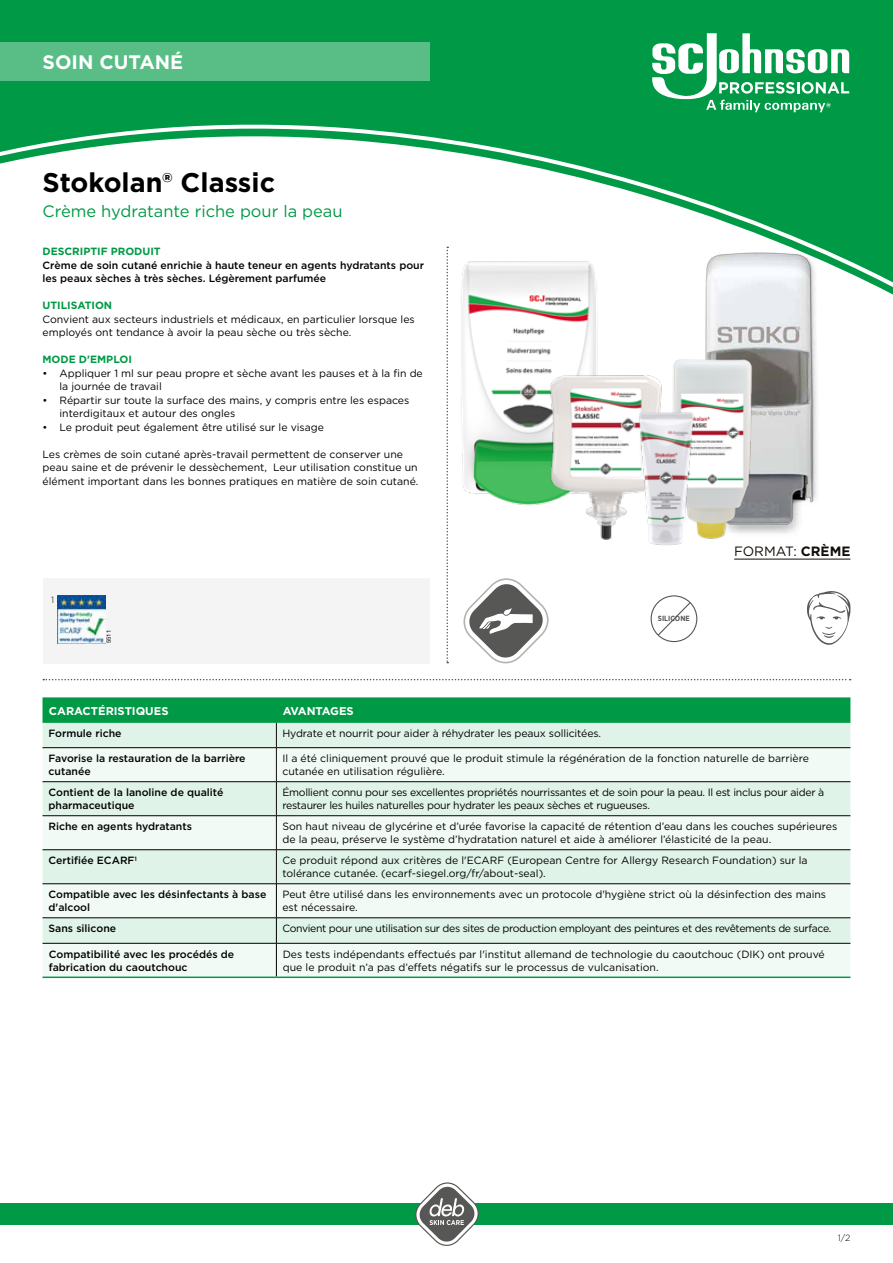
<style>
.page{position:relative;width:893px;height:1263px;background:#fff}
.page>*{position:absolute;margin:0;border:0;box-sizing:border-box;transform-origin:0 0}
.t1{font:700 27px "Gotham";color:#000}
.t2{font:700 19.5px "Gotham";color:#fff}
.t3{font:16.5px "Gotham";color:#009945}
.t4{font:13.5px "Gotham";color:#120d09}
.t5{font:700 11.25px "Gotham";color:#fff}
.t6{font:700 11.25px "Gotham";letter-spacing:-.025em;color:#fff}
.t7{font:10.5px/13.5px "Gotham";color:#000}
.t8{font:500 10.5px/12.8px "Gotham";color:#000}
.t9{font:10.5px/12.8px "Gotham";letter-spacing:-.025em;color:#000}
.t10{font:10.5px "Gotham";letter-spacing:-.035em;color:#000}
.t11{font:700 10.5px "Gotham";color:#009945}
.t12{font:300 9px "Gotham";color:#000}
.t13{font:700 7.5px "Gotham Narrow";color:#575756}
.t14{font:6px "Helvetica Neue";color:#000}
.s1{font-weight:700}
</style>
<div class="page">
<div style="left:0;top:0;width:893px;height:295px;background:#009945"></div>
<svg style="left:0;top:119px;width:893px;height:175px"></svg>
<div style="left:0;top:1203px;width:893px;height:22px;background:#009945"></div>
<svg style="left:415px;top:1182px;width:64px;height:64px"></svg>
<div style="left:0;top:43px;width:429px;height:38px;background:#59bd86"></div>
<svg style="left:652px;top:33px;width:197px;height:79px"></svg>
<div style="left:43px;top:578px;width:386px;height:85px;background:#f4f4f4"></div>
<svg style="left:446px;top:247px;width:2px;height:416px"></svg>
<svg style="left:43px;top:679px;width:808px;height:1px"></svg>
<hr style="left:734px;top:559px;width:116px;height:1px;background:#120d09">
<svg style="left:43px;top:748px;width:807px;height:228px;fill:#f2faf6"></svg>
<hr style="left:43px;top:781px;width:233px;height:1px;background:#000">
<hr style="left:277px;top:781px;width:573px;height:1px;background:#000">
<hr style="left:43px;top:815px;width:233px;height:1px;background:#000">
<hr style="left:277px;top:815px;width:573px;height:1px;background:#000">
<hr style="left:43px;top:849px;width:233px;height:1px;background:#000">
<hr style="left:277px;top:849px;width:573px;height:1px;background:#000">
<hr style="left:43px;top:883px;width:233px;height:1px;background:#000">
<hr style="left:276px;top:883px;width:574px;height:1px;background:#000">
<hr style="left:43px;top:917px;width:233px;height:1px;background:#000">
<hr style="left:276px;top:917px;width:574px;height:1px;background:#000">
<svg style="left:43px;top:697px;width:807px;height:51px;background:#6cc293"></svg>
<hr style="left:276px;top:748px;width:1px;height:34px;background:#120d09">
<hr style="left:276px;top:782px;width:1px;height:34px;background:#120d09">
<hr style="left:276px;top:816px;width:1px;height:34px;background:#120d09">
<hr style="left:276px;top:850px;width:1px;height:33px;background:#120d09">
<hr style="left:276px;top:884px;width:1px;height:33px;background:#000">
<svg style="left:276px;top:918px;width:1px;height:25px"></svg>
<hr style="left:43px;top:943px;width:233px;height:1px;background:#000">
<hr style="left:276px;top:943px;width:574px;height:1px;background:#000">
<hr style="left:276px;top:943px;width:1px;height:33px;background:#000">
<hr style="left:43px;top:976px;width:233px;height:2px;background:#009945">
<hr style="left:276px;top:976px;width:574px;height:2px;background:#009945">
<svg style="left:463px;top:578px;width:86px;height:85px"></svg>
<svg style="left:807px;top:591px;width:44px;height:54px"></svg>
<svg style="left:657px;top:601px;width:35px;height:36px"></svg>
<div style="left:651px;top:595px;width:46px;height:47px;border:1px solid #575756;border-radius:50%"></div>
<img style="left:57px;top:595px;width:48px;height:48px">
<img style="left:434px;top:251px;width:187px;height:262px">
<img style="left:694px;top:251px;width:135px;height:283px">
<img style="left:673px;top:360px;width:93px;height:179px">
<img style="left:546px;top:370px;width:116px;height:170px">
<img style="left:639px;top:412px;width:55px;height:134px">
<h2 class="t2" style="left:43px;top:49px;width:142px">SOIN CUTANÉ</h2>
<h1 class="t1" style="left:43px;top:164px;width:234px">Stokolan® Classic</h1>
<h3 class="t3" style="left:43px;top:201px;width:302px">Crème hydratante riche pour la peau</h3>
<p class="t11" style="left:43px;top:244px;width:120px">DESCRIPTIF PRODUIT</p>
<p class="t8" style="left:43px;top:258px;width:383px;line-height:13.5px">Crème de soin cutané enrichie à haute teneur en agents hydratants pour les peaux sèches à très sèches. Légèrement parfumée</p>
<p class="t11" style="left:43px;top:298px;width:71px">UTILISATION</p>
<p class="t7" style="left:43px;top:312px;width:374px">Convient aux secteurs industriels et médicaux, en particulier lorsque les employés ont tendance à avoir la peau sèche ou très sèche.</p>
<p class="t11" style="left:43px;top:352px;width:91px">MODE D'EMPLOI</p>
<p class="t7" style="left:60px;top:366px;width:365px;text-indent:-17px">• Appliquer 1 ml sur peau propre et sèche avant les pauses et à la fin de la journée de travail</p>
<p class="t7" style="left:60px;top:393px;width:351px;text-indent:-17px">• Répartir sur toute la surface des mains, y compris entre les espaces interdigitaux et autour des ongles</p>
<p class="t7" style="left:43px;top:420px;width:283px">• Le produit peut également être utilisé sur le visage</p>
<p class="t7" style="left:43px;top:447px;width:377px">Les crèmes de soin cutané après-travail permettent de conserver une peau saine et de prévenir le dessèchement, Leur utilisation constitue un élément important dans les bonnes pratiques en matière de soin cutané.</p>
<p class="t12" style="left:51px;top:594px;width:5px">1</p>
<p class="t14" style="left:104px;top:643px;width:15px;rotate:-90deg">5511</p>
<p class="t13" style="left:658px;top:613px;width:33px">SILICONE</p>
<p class="t4" style="left:734px;top:543px;width:118px">FORMAT: <span class="s1">CRÈME</span></p>
<p class="t5" style="left:49px;top:703px;width:121px">CARACTÉRISTIQUES</p>
<p class="t6" style="left:283px;top:703px;width:73px">AVANTAGES</p>
<p class="t8" style="left:49px;top:726px;width:75px">Formule riche</p>
<p class="t7" style="left:282px;top:726px;width:320px">Hydrate et nourrit pour aider à réhydrater les peaux sollicitées.</p>
<p class="t8" style="left:49px;top:752px;width:199px">Favorise la restauration de la barrière cutanée</p>
<p class="t7" style="left:282px;top:752px;width:528px;line-height:12.8px">Il a été cliniquement prouvé que le produit stimule la régénération de la fonction naturelle de barrière cutanée en utilisation régulière.</p>
<p class="t8" style="left:49px;top:786px;width:176px">Contient de la lanoline de qualité pharmaceutique</p>
<p class="t9" style="left:282px;top:786px;width:543px">Émollient connu pour ses excellentes propriétés nourrissantes et de soin pour la peau. Il est inclus pour aider à restaurer les huiles naturelles pour hydrater les peaux sèches et rugueuses.</p>
<p class="t8" style="left:49px;top:820px;width:145px">Riche en agents hydratants</p>
<p class="t7" style="left:282px;top:820px;width:556px;line-height:12.8px">Son haut niveau de glycérine et d’urée favorise la capacité de rétention d’eau dans les couches supérieures de la peau, préserve le système d’hydratation naturel et aide à améliorer l’élasticité de la peau.</p>
<p class="t8" style="left:49px;top:854px;width:90px">Certifiée ECARF<sup>1</sup></p>
<p class="t7" style="left:282px;top:854px;width:527px;line-height:12.8px">Ce produit répond aux critères de l'ECARF (European Centre for Allergy Research Foundation) sur la tolérance cutanée. (ecarf-siegel.org/fr/about-seal).</p>
<p class="t8" style="left:49px;top:888px;width:219px">Compatible avec les désinfectants à base d'alcool</p>
<p class="t7" style="left:282px;top:888px;width:545px;line-height:12.8px">Peut être utilisé dans les environnements avec un protocole d'hygiène strict où la désinfection des mains est nécessaire.</p>
<p class="t8" style="left:49px;top:922px;width:69px">Sans silicone</p>
<p class="t10" style="left:282px;top:922px;width:550px">Convient pour une utilisation sur des sites de production employant des peintures et des revêtements de surface.</p>
<p class="t8" style="left:49px;top:948px;width:187px">Compatibilité avec les procédés de fabrication du caoutchouc</p>
<p class="t7" style="left:283px;top:948px;width:544px;line-height:12.8px">Des tests indépendants effectués par l'institut allemand de technologie du caoutchouc (DIK) ont prouvé que le produit n’a pas d’effets négatifs sur le processus de vulcanisation.</p>
<p class="t12" style="left:838px;top:1232px;width:14px">1/2</p>
</div>
